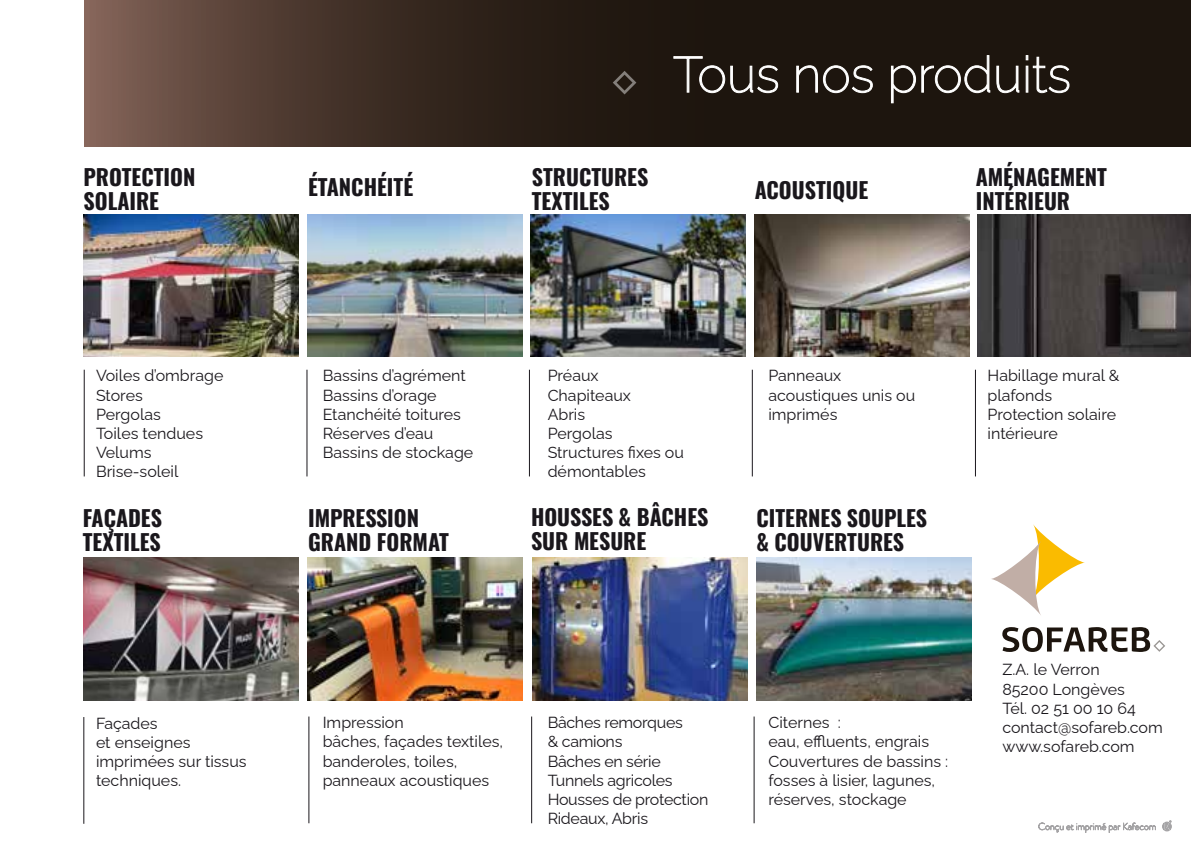
<style>
.page{position:relative;width:1191px;height:851px;background:#fff}
.page>*{position:absolute;margin:0;border:0;box-sizing:border-box;transform-origin:0 0}
.t1{font:200 50px "Raleway";color:#fff}
.t2{font:700 22px/24px "Oswald";color:#1a171c}
.t3{font:16px/19.2px "Raleway";color:#1a171c}
.t4{font:16px/19.2px "Raleway";letter-spacing:-.02em;color:#1a171c}
</style>
<div class="page">
<div style="left:90px;top:0;width:1101px;height:146px;background:#1d150e"></div>
<svg style="left:84px;top:0;width:695px;height:146px"></svg>
<hr style="left:529px;top:369px;width:1px;height:107px;background:#1a171c">
<hr style="left:307px;top:369px;width:1px;height:107px;background:#1a171c">
<hr style="left:84px;top:369px;width:1px;height:107px;background:#1a171c">
<hr style="left:752px;top:369px;width:1px;height:107px;background:#1a171c">
<hr style="left:975px;top:369px;width:1px;height:107px;background:#1a171c">
<svg style="left:673px;top:56px;width:105px;height:37px"></svg>
<svg style="left:796px;top:66px;width:21px;height:26px"></svg>
<svg style="left:823px;top:66px;width:49px;height:27px"></svg>
<svg style="left:891px;top:66px;width:24px;height:37px"></svg>
<svg style="left:921px;top:55px;width:69px;height:38px"></svg>
<svg style="left:996px;top:66px;width:23px;height:27px"></svg>
<svg style="left:1026px;top:55px;width:43px;height:38px"></svg>
<hr style="left:753px;top:716px;width:1px;height:107px;background:#1a171c">
<hr style="left:531px;top:716px;width:1px;height:107px;background:#1a171c">
<hr style="left:308px;top:716px;width:1px;height:107px;background:#1a171c">
<svg style="left:1002px;top:627px;width:163px;height:25px"></svg>
<svg style="left:991px;top:524px;width:94px;height:91px"></svg>
<svg style="left:613px;top:71px;width:23px;height:23px"></svg>
<hr style="left:83px;top:717px;width:1px;height:106px;background:#1a171c">
<svg style="left:1038px;top:822px;width:117px;height:10px"></svg>
<svg style="left:1162px;top:820px;width:9px;height:10px"></svg>
<img style="left:307px;top:214px;width:215px;height:143px">
<img style="left:754px;top:214px;width:215px;height:143px">
<img style="left:531px;top:214px;width:214px;height:143px">
<img style="left:84px;top:557px;width:215px;height:143px">
<img style="left:308px;top:557px;width:215px;height:143px">
<img style="left:532px;top:557px;width:215px;height:143px">
<img style="left:756px;top:557px;width:215px;height:143px">
<img style="left:84px;top:214px;width:215px;height:143px">
<img style="left:977px;top:214px;width:214px;height:143px">
<h2 class="t2" style="left:84px;top:163px;width:113px">PROTECTION<br>SOLAIRE</h2>
<h2 class="t2" style="left:308px;top:173px;width:106px">ÉTANCHÉITÉ</h2>
<h2 class="t2" style="left:532px;top:163px;width:118px">STRUCTURES<br>TEXTILES</h2>
<h1 class="t1" style="left:673px;top:35px;width:399px">Tous nos produits</h1>
<h2 class="t2" style="left:754px;top:176px;width:115px">ACOUSTIQUE</h2>
<h2 class="t2" style="left:975px;top:163px;width:133px">AMÉNAGEMENT<br>INTÉRIEUR</h2>
<p class="t3" style="left:96px;top:364px;width:129px">Voiles d’ombrage<br>Stores<br>Pergolas<br>Toiles tendues<br>Velums<br>Brise-soleil</p>
<p class="t3" style="left:323px;top:364px;width:152px">Bassins d’agrément<br>Bassins d’orage<br>Etanchéité toitures<br>Réserves d’eau<br>Bassins de stockage</p>
<p class="t3" style="left:547px;top:364px;width:138px">Préaux<br>Chapiteaux<br>Abris<br>Pergolas<br>Structures fixes ou démontables</p>
<p class="t3" style="left:768px;top:364px;width:148px">Panneaux acoustiques unis ou imprimés</p>
<h2 class="t2" style="left:83px;top:504px;width:81px">FAÇADES<br>TEXTILES</h2>
<h2 class="t2" style="left:531px;top:502px;width:179px">HOUSSES &amp; BÂCHES<br>SUR MESURE</h2>
<h2 class="t2" style="left:756px;top:503px;width:172px">CITERNES SOUPLES &amp; COUVERTURES</h2>
<h2 class="t2" style="left:308px;top:504px;width:142px">IMPRESSION<br>GRAND FORMAT</h2>
<p class="t3" style="left:987px;top:364px;width:133px">Habillage mural &amp; plafonds<br>Protection solaire intérieure</p>
<p class="t3" style="left:96px;top:711px;width:152px">Façades<br>et enseignes imprimées sur tissus techniques.</p>
<p class="t3" style="left:323px;top:711px;width:182px">Impression<br>bâches, façades textiles, banderoles, toiles, panneaux acoustiques</p>
<p class="t4" style="left:547px;top:711px;width:162px">Bâches remorques<br>&amp; camions<br>Bâches en série<br>Tunnels agricoles<br>Housses de protection<br>Rideaux, Abris</p>
<p class="t3" style="left:768px;top:711px;width:181px">Citernes :<br>eau, effluents, engrais<br>Couvertures de bassins : fosses à lisier, lagunes, réserves, stockage</p>
<p class="t3" style="left:1002px;top:658px;width:162px">Z.A. le Verron<br>85200 Longèves<br>Tél. 02 51 00 10 64 contact@sofareb.com www.sofareb.com</p>
</div>
